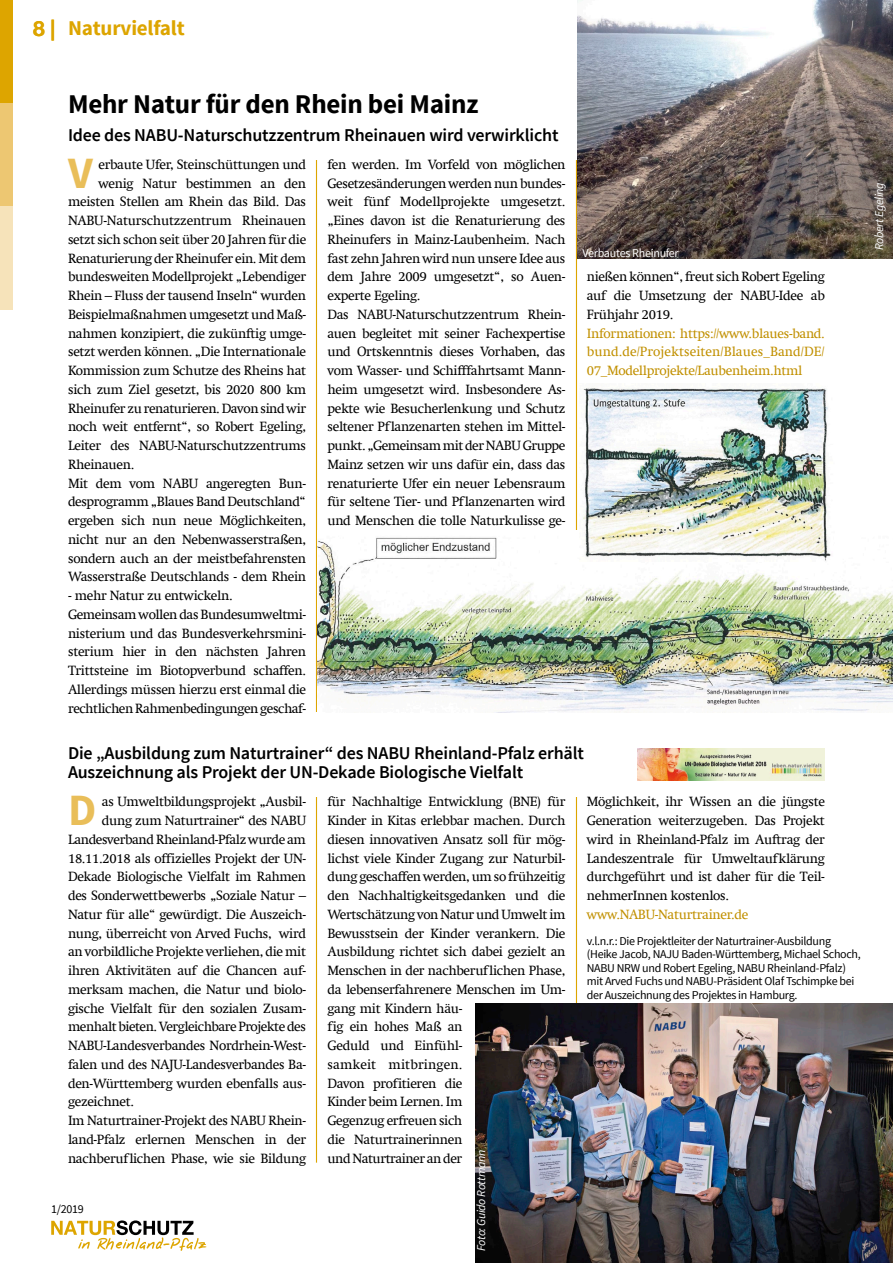
<style>
.page{position:relative;width:893px;height:1263px;background:#fff}
.page>*{position:absolute;margin:0;border:0;box-sizing:border-box;transform-origin:0 0}
.t1{font:700 44.55px "Source Sans Pro";color:#e9be59}
.t2{font:700 27px "Source Sans Pro";letter-spacing:-.01em;color:#000}
.t3{font:700 21px "Source Sans Pro";letter-spacing:-.01em;color:#dda500}
.t4{font:700 21px "Helvetica Neue";color:#dda500}
.t5{font:600 18px/18.8px "Source Sans Pro";letter-spacing:-.01em;color:#000}
.t6{font:13.5px/18.8px "Swift Com";letter-spacing:-.025em;color:#000}
.t7{font:13.5px/18.8px "Swift Com";letter-spacing:-.025em;color:#c19000;text-align:justify}
.t8{font:12px/13.5px "Source Sans Pro";letter-spacing:-.025em;color:#000}
.t9{font:italic 12px "Source Sans Pro";letter-spacing:-.025em;color:#fff}
.t10{font:12px "Source Sans Pro";letter-spacing:-.025em;color:#fff}
</style>
<div class="page">
<svg style="left:51px;top:1220px;width:155px;height:31px"></svg>
<div style="left:0;top:0;width:13px;height:103px;background:#dda500"></div>
<div style="left:0;top:103px;width:13px;height:103px;background:#edc772"></div>
<div style="left:0;top:206px;width:13px;height:103px;background:#f6e3ba"></div>
<hr style="left:316px;top:103px;width:1px;height:1060px;background:#dda500">
<hr style="left:576px;top:103px;width:1px;height:1060px;background:#dda500">
<div style="left:40px;top:712px;width:823px;height:85px;background:#fff"></div>
<div style="left:55px;top:75px;width:823px;height:84px;background:#fff"></div>
<img style="left:317px;top:530px;width:576px;height:183px">
<img style="left:577px;top:0;width:316px;height:259px">
<img style="left:475px;top:1003px;width:418px;height:260px">
<img style="left:637px;top:748px;width:188px;height:32px">
<img style="left:579px;top:388px;width:255px;height:173px">
<h3 class="t4" style="left:33px;top:15px;width:24px">8 |</h3>
<h3 class="t3" style="left:68px;top:14px;width:118px">Naturvielfalt</h3>
<h2 class="t2" style="left:68px;top:86px;width:412px">Mehr Natur für den Rhein bei Mainz</h2>
<h3 class="t5" style="left:68px;top:126px;width:492px">Idee des NABU-Naturschutzzentrum Rheinauen wird verwirklicht</h3>
<h1 class="t1" style="left:68px;top:144px;width:26px">V</h1>
<p class="t6" style="left:98px;top:155px;width:209px">erbaute Ufer, Steinschüttungen und</p>
<p class="t6" style="left:98px;top:174px;width:209px">wenig Natur bestimmen an den</p>
<p class="t6" style="left:68px;top:192px;width:240px">meisten Stellen am Rhein das Bild. Das</p>
<p class="t6" style="left:68px;top:211px;width:240px">NABU-Naturschutzzentrum Rheinauen</p>
<p class="t6" style="left:68px;top:230px;width:240px">setzt sich schon seit über 20 Jahren für die</p>
<p class="t6" style="left:68px;top:249px;width:240px">Renaturierung der Rheinufer ein. Mit dem</p>
<p class="t6" style="left:68px;top:267px;width:240px">bundesweiten Modellprojekt „Lebendiger</p>
<p class="t6" style="left:68px;top:286px;width:240px">Rhein – Fluss der tausend Inseln“ wurden</p>
<p class="t6" style="left:68px;top:305px;width:240px">Beispielmaßnahmen umgesetzt und Maß-</p>
<p class="t6" style="left:68px;top:324px;width:240px">nahmen konzipiert, die zukünftig umge-</p>
<p class="t6" style="left:68px;top:342px;width:240px">setzt werden können. „Die Internationale</p>
<p class="t6" style="left:68px;top:361px;width:240px">Kommission zum Schutze des Rheins hat</p>
<p class="t6" style="left:68px;top:380px;width:240px">sich zum Ziel gesetzt, bis 2020 800 km</p>
<p class="t6" style="left:68px;top:399px;width:240px">Rheinufer zu renaturieren. Davon sind wir</p>
<p class="t6" style="left:68px;top:417px;width:240px">noch weit entfernt“, so Robert Egeling,</p>
<p class="t6" style="left:68px;top:436px;width:240px">Leiter des NABU-Naturschutzzentrums</p>
<p class="t6" style="left:68px;top:455px;width:68px">Rheinauen.</p>
<p class="t6" style="left:68px;top:474px;width:240px">Mit dem vom NABU angeregten Bun-</p>
<p class="t6" style="left:68px;top:492px;width:239px">desprogramm „Blaues Band Deutschland“</p>
<p class="t6" style="left:68px;top:511px;width:240px">ergeben sich nun neue Möglichkeiten,</p>
<p class="t6" style="left:68px;top:530px;width:240px">nicht nur an den Nebenwasserstraßen,</p>
<p class="t6" style="left:68px;top:549px;width:240px">sondern auch an der meistbefahrensten</p>
<p class="t6" style="left:68px;top:567px;width:240px">Wasserstraße Deutschlands - dem Rhein</p>
<p class="t6" style="left:68px;top:586px;width:240px">- mehr Natur zu entwickeln.<br>Gemeinsam wollen das Bundesumweltmi&shy;nisterium und das Bundesverkehrsmini&shy;sterium hier in den nächsten Jahren Trittsteine im Biotopverbund schaffen.<br>Allerdings müssen hierzu erst einmal die rechtlichen Rahmenbedingungen geschaf-</p>
<p class="t6" style="left:327px;top:155px;width:240px">fen werden. Im Vorfeld von möglichen Gesetzesänderungen werden nun bundes&shy;weit fünf Modellprojekte umgesetzt. „Eines davon ist die Renaturierung des Rheinufers in Mainz-Laubenheim. Nach fast zehn Jahren wird nun unsere Idee aus dem Jahre 2009 umgesetzt“, so Auen&shy;experte Egeling.<br>Das NABU-Naturschutzzentrum Rhein&shy;auen begleitet mit seiner Fachexpertise und Ortskenntnis dieses Vorhaben, das vom Wasser- und Schifffahrtsamt Mann&shy;heim umgesetzt wird. Insbesondere As&shy;pekte wie Besucherlenkung und Schutz seltener Pflanzenarten stehen im Mittel&shy;punkt. „Gemeinsam mit der NABU Gruppe Mainz setzen wir uns dafür ein, dass das renaturierte Ufer ein neuer Lebensraum für seltene Tier- und Pflanzenarten wird und Menschen die tolle Naturkulisse ge-</p>
<p class="t10" style="left:583px;top:245px;width:98px">Verbautes Rheinufer</p>
<p class="t6" style="left:587px;top:267px;width:240px;text-align:justify">nießen können“, freut sich Robert Egeling auf die Umsetzung der NABU-Idee ab Frühjahr 2019.</p>
<p class="t7" style="left:587px;top:324px;width:240px">Informationen: https://www.blaues-band. bund.de/Projektseiten/Blaues_Band/DE/ 07_Modellprojekte/Laubenheim.html</p>
<h3 class="t5" style="left:68px;top:745px;width:517px">Die „Ausbildung zum Naturtrainer“ des NABU Rheinland-Pfalz erhält<br>Auszeichnung als Projekt der U N-Dekade Biologische Vielfalt</h3>
<h1 class="t1" style="left:68px;top:782px;width:30px">D</h1>
<p class="t6" style="left:102px;top:792px;width:206px">as Umweltbildungsprojekt „Ausbil-</p>
<p class="t6" style="left:102px;top:811px;width:206px">dung zum Naturtrainer“ des NABU</p>
<p class="t6" style="left:68px;top:830px;width:240px">Landesverband Rheinland-Pfalz wurde am</p>
<p class="t6" style="left:68px;top:849px;width:240px">18.11.2018 als offizielles Projekt der UN-</p>
<p class="t6" style="left:68px;top:867px;width:240px">Dekade Biologische Vielfalt im Rahmen</p>
<p class="t6" style="left:68px;top:886px;width:240px">des Sonderwettbewerbs „Soziale Natur –</p>
<p class="t6" style="left:68px;top:905px;width:240px">Natur für alle“ gewürdigt. Die Auszeich-</p>
<p class="t6" style="left:68px;top:924px;width:240px">nung, überreicht von Arved Fuchs, wird</p>
<p class="t6" style="left:68px;top:942px;width:239px">an vorbildliche Projekte verliehen, die mit</p>
<p class="t6" style="left:68px;top:961px;width:240px">ihren Aktivitäten auf die Chancen auf-</p>
<p class="t6" style="left:68px;top:980px;width:240px">merksam machen, die Natur und biolo-</p>
<p class="t6" style="left:68px;top:999px;width:240px">gische Vielfalt für den sozialen Zusam-</p>
<p class="t6" style="left:68px;top:1017px;width:239px">menhalt bieten. Vergleichbare Projekte des</p>
<p class="t6" style="left:68px;top:1036px;width:240px">NABU-Landesverbandes Nordrhein-West-</p>
<p class="t6" style="left:68px;top:1055px;width:240px">falen und des NAJU-Landesverbandes Ba-</p>
<p class="t6" style="left:68px;top:1074px;width:240px">den-Württemberg wurden ebenfalls aus-</p>
<p class="t6" style="left:68px;top:1092px;width:67px">gezeichnet.</p>
<p class="t6" style="left:68px;top:1111px;width:240px">Im Naturtrainer-Projekt des NABU Rhein-</p>
<p class="t6" style="left:68px;top:1130px;width:240px">land-Pfalz erlernen Menschen in der</p>
<p class="t6" style="left:68px;top:1149px;width:240px">nachberuflichen Phase, wie sie Bildung</p>
<p class="t8" style="left:51px;top:1203px;width:34px">1/2019</p>
<p class="t6" style="left:327px;top:792px;width:240px">für Nachhaltige Entwicklung (BNE) für<br>Kinder in Kitas erlebbar machen. Durch diesen innovativen Ansatz soll für mög&shy;lichst viele Kinder Zugang zur Naturbil&shy;dung geschaffen werden, um so frühzeitig den Nachhaltigkeitsgedanken und die<br>Wertschätzung von Natur und Umwelt im<br>Bewusstsein der Kinder verankern. Die<br>Ausbildung richtet sich dabei gezielt an<br>Menschen in der nachberuflichen Phase, da lebenserfahrenere Menschen im Um&shy;gang mit Kindern häu-<br>fig ein hohes Maß an<br>Geduld und Einfühl-<br>samkeit mitbringen.<br>Davon profitieren die<br>Kinder beim Lernen. Im<br>Gegenzug erfreuen sich<br>die Naturtrainerinnen<br>und Naturtrainer an der</p>
<p class="t6" style="left:587px;top:792px;width:240px;text-align:justify">Möglichkeit, ihr Wissen an die jüngste Generation weiterzugeben. Das Projekt wird in Rheinland-Pfalz im Auftrag der Landeszentrale für Umweltaufklärung durchgeführt und ist daher für die Teil&shy;nehmerInnen kostenlos.</p>
<p class="t7" style="left:587px;top:905px;width:163px">www.NABU-Naturtrainer.de</p>
<p class="t8" style="left:587px;top:934px;width:276px">v.l.n.r.: Die Projektleiter der Naturtrainer-Ausbildung (Heike Jacob, NAJU Baden-Württemberg, Michael Schoch, NABU NRW und Robert Egeling, NABU Rheinland-Pfalz) mit Arved Fuchs und NABU-Präsident Olaf Tschimpke bei der Auszeichnung des Projektes in Hamburg.</p>
<p class="t9" style="left:474px;top:1251px;width:103px;rotate:-90deg">Foto: Guido Rottmann</p>
<p class="t9" style="left:872px;top:250px;width:70px;rotate:-90deg">Robert Egeling</p>
</div>
